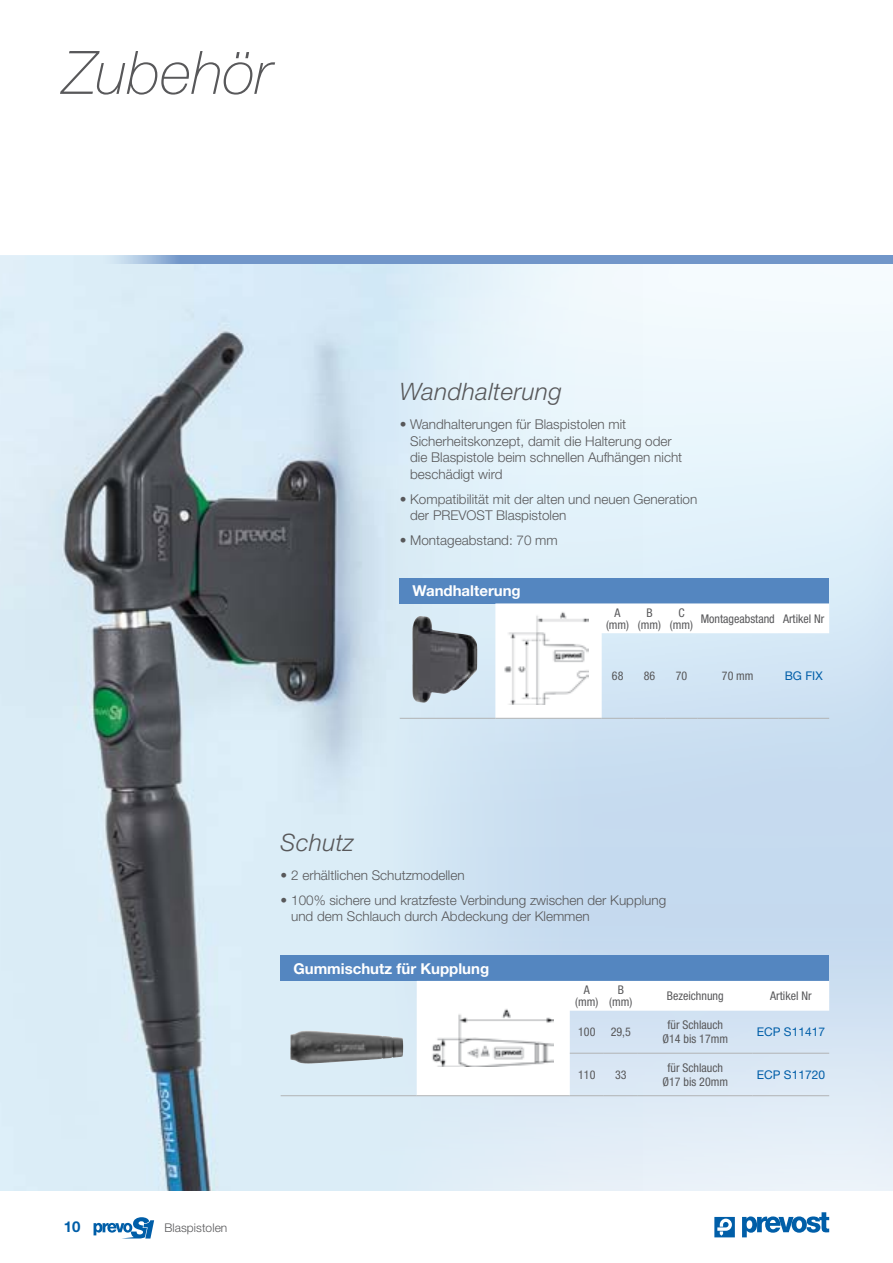
<style>
.page{position:relative;width:893px;height:1263px;background:#fff}
.page>*{position:absolute;margin:0;border:0;box-sizing:border-box;transform-origin:0 0}
.t1{font:italic 100 60px "Helvetica Neue LT Std";color:#58585a}
.t2{font:italic 300 24px "Helvetica Neue LT Std";letter-spacing:.02em;color:#58585a}
.t3{font:700 15px "Helvetica Neue LT Std";color:#fff}
.t4{font:700 15px "Helvetica Neue LT Std";color:#005ea8}
.t5{font:300 13.5px/16.5px "Helvetica Neue LT Std";color:#58585a}
.t6{font:condensed 12px/12px "Helvetica Neue LT Std";color:#58585a;text-align:center}
.t7{font:12px "Helvetica Neue LT Std";color:#005ea8}
.t8{font:300 12px "Helvetica Neue LT Std";color:#58585a}
</style>
<div class="page">
<div style="left:0;top:848px;width:893px;height:343px;background:linear-gradient(to bottom,#bdd5ed,#eaf2f9)"></div>
<svg style="left:714px;top:1217px;width:21px;height:20px"></svg>
<svg style="left:742px;top:1212px;width:87px;height:25px"></svg>
<img style="left:0;top:264px;width:642px;height:927px">
<div style="left:400px;top:578px;width:429px;height:25px;background:#5486c0"></div>
<svg style="left:495px;top:603px;width:334px;height:115px"></svg>
<hr style="left:602px;top:718px;width:32px;height:1px;background:#b1b3b4">
<hr style="left:634px;top:718px;width:31px;height:1px;background:#b1b3b4">
<hr style="left:665px;top:718px;width:32px;height:1px;background:#b1b3b4">
<hr style="left:697px;top:718px;width:81px;height:1px;background:#b1b3b4">
<hr style="left:778px;top:718px;width:51px;height:1px;background:#b1b3b4">
<hr style="left:400px;top:718px;width:95px;height:1px;background:#b1b3b4">
<hr style="left:495px;top:718px;width:107px;height:1px;background:#b1b3b4">
<img style="left:412px;top:616px;width:8px;height:83px">
<div style="left:281px;top:955px;width:548px;height:26px;background:#5486c0"></div>
<svg style="left:417px;top:981px;width:412px;height:114px"></svg>
<hr style="left:638px;top:1053px;width:115px;height:1px;background:#b1b3b4">
<hr style="left:570px;top:1095px;width:34px;height:1px;background:#b1b3b4">
<hr style="left:604px;top:1095px;width:34px;height:1px;background:#b1b3b4">
<hr style="left:638px;top:1095px;width:115px;height:1px;background:#b1b3b4">
<hr style="left:753px;top:1095px;width:76px;height:1px;background:#b1b3b4">
<hr style="left:281px;top:1095px;width:136px;height:1px;background:#b1b3b4">
<hr style="left:753px;top:1053px;width:76px;height:1px;background:#b1b3b4">
<hr style="left:570px;top:1053px;width:34px;height:1px;background:#b1b3b4">
<hr style="left:604px;top:1053px;width:34px;height:1px;background:#b1b3b4">
<hr style="left:417px;top:1095px;width:153px;height:1px;background:#b1b3b4">
<svg style="left:0;top:255px;width:893px;height:9px;fill:#7196c9"></svg>
<img style="left:290px;top:1031px;width:15px;height:32px">
<img style="left:504px;top:610px;width:85px;height:95px">
<svg style="left:94px;top:1217px;width:60px;height:21px"></svg>
<img style="left:430px;top:1006px;width:123px;height:60px">
<h1 class="t1" style="left:64px;top:38px;width:209px">Zubehör</h1>
<h2 class="t2" style="left:400px;top:377px;width:164px">Wandhalterung</h2>
<p class="t5" style="left:410px;top:416px;width:274px;text-indent:-11px">• Wandhalterungen für Blaspistolen mit Sicherheitskonzept, damit die Halterung oder die Blaspistole beim schnellen Aufhängen nicht beschädigt wird</p>
<p class="t5" style="left:410px;top:490px;width:289px;text-indent:-11px">• Kompatibilität mit der alten und neuen Generation der PREVOST</p>
<p class="t5" style="left:496px;top:507px;width:71px">Blaspistolen</p>
<p class="t5" style="left:400px;top:532px;width:160px">• Montageabstand: 70 mm</p>
<p class="t3" style="left:412px;top:581px;width:110px">Wandhalterung</p>
<p class="t6" style="left:606px;top:606px;width:25px">A (mm)</p>
<p class="t6" style="left:638px;top:606px;width:25px">B (mm)</p>
<p class="t6" style="left:670px;top:606px;width:25px">C (mm)</p>
<p class="t6" style="left:701px;top:612px;width:125px">Montageabstand Artikel Nr</p>
<p class="t6" style="left:612px;top:669px;width:13px">68</p>
<p class="t6" style="left:644px;top:669px;width:13px">86</p>
<p class="t6" style="left:676px;top:669px;width:13px">70</p>
<p class="t6" style="left:722px;top:669px;width:33px">70 mm</p>
<p class="t7" style="left:785px;top:668px;width:39px">BG FIX</p>
<h2 class="t2" style="left:281px;top:828px;width:75px">Schutz</h2>
<p class="t5" style="left:281px;top:866px;width:186px">• 2 erhältlichen Schutzmodellen</p>
<p class="t5" style="left:291px;top:891px;width:377px;text-indent:-11px">• 100% sichere und kratzfeste Verbindung zwischen der Kupplung und dem Schlauch durch Abdeckung der Klemmen</p>
<p class="t3" style="left:293px;top:959px;width:197px">Gummischutz für Kupplung</p>
<p class="t4" style="left:64px;top:1218px;width:18px">10</p>
<p class="t8" style="left:165px;top:1221px;width:64px">Blaspistolen</p>
<p class="t6" style="left:575px;top:984px;width:25px">A (mm)</p>
<p class="t6" style="left:609px;top:984px;width:25px">B (mm)</p>
<p class="t6" style="left:667px;top:990px;width:58px">Bezeichnung</p>
<p class="t6" style="left:770px;top:990px;width:43px">Artikel Nr</p>
<p class="t6" style="left:578px;top:1026px;width:19px">100</p>
<p class="t6" style="left:611px;top:1026px;width:22px">29,5</p>
<p class="t6" style="left:662px;top:1017px;width:67px;line-height:14.4px">für Schlauch<br>Ø14 bis 17mm</p>
<p class="t7" style="left:757px;top:1024px;width:70px">ECP S11417</p>
<p class="t6" style="left:578px;top:1068px;width:19px">110</p>
<p class="t6" style="left:615px;top:1068px;width:13px">33</p>
<p class="t6" style="left:662px;top:1060px;width:67px;line-height:14.4px">für Schlauch<br>Ø17 bis 20mm</p>
<p class="t7" style="left:757px;top:1067px;width:70px">ECP S11720</p>
</div>
